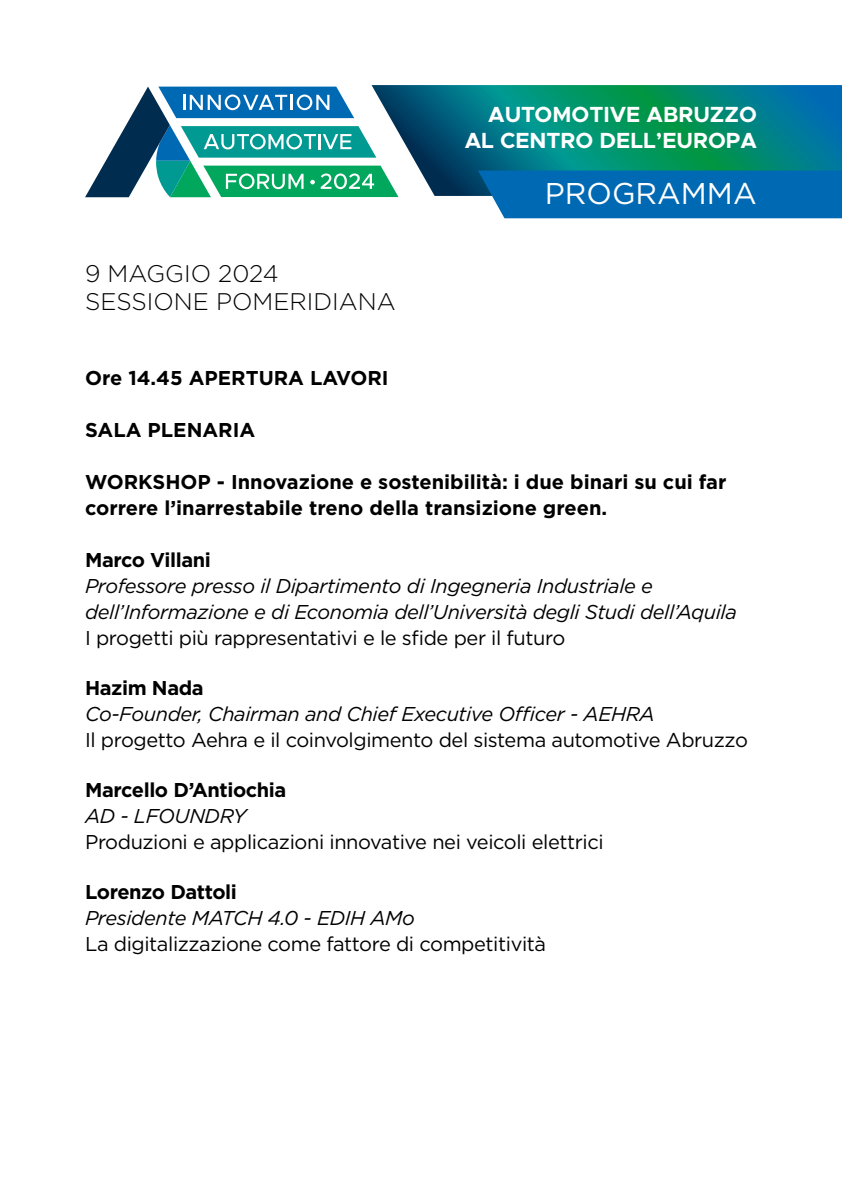
<style>
.page{position:relative;width:842px;height:1191px;background:#fff}
.page>*{position:absolute;margin:0;border:0;box-sizing:border-box;transform-origin:0 0}
.t1{font:30px "Gotham";color:#fff}
.t2{font:300 24px/28.8px "Gotham";color:#010202}
.t3{font:700 22px/26.4px "Metropolis";color:#fff;text-align:right}
.t4{font:italic 20px/26px "Gotham";letter-spacing:-.02em;color:#000}
.t5{font:20px "Gotham";letter-spacing:-.02em;color:#000}
.t6{font:700 20px/26px "Gotham";color:#000}
.t7{font:700 20px "Gotham";letter-spacing:-.02em;color:#000}
</style>
<div class="page">
<svg style="left:85px;top:87px;width:313px;height:110px"></svg>
<svg style="left:371px;top:85px;width:471px;height:111px;background:#12867f"></svg>
<div style="left:478px;top:170px;width:364px;height:48px;background:#0069b4"></div>
<p class="t3" style="left:465px;top:101px;width:294px">AUTOMOTIVE ABRUZZO<br>AL CENTRO DELL’EUROPA</p>
<p class="t2" style="left:85px;top:258px;width:312px">9 MAGGIO 2024<br>SESSIONE POMERIDIANA</p>
<h1 class="t1" style="left:545px;top:174px;width:213px">PROGRAMMA</h1>
<p class="t6" style="left:85px;top:364px;width:305px">Ore 14.45 APERTURA LAVORI</p>
<p class="t6" style="left:85px;top:416px;width:172px">SALA PLENARIA</p>
<p class="t6" style="left:85px;top:468px;width:643px">WORKSHOP - Innovazione e sostenibilità: i due binari su cui far correre l’inarrestabile treno della transizione green.</p>
<p class="t7" style="left:85px;top:546px;width:127px">Marco Villani</p>
<p class="t4" style="left:85px;top:572px;width:653px">Professore presso il Dipartimento di Ingegneria Industriale e dell’Informazione e di Economia dell’Università degli Studi dell’Aquila</p>
<p class="t5" style="left:85px;top:625px;width:482px">I progetti più rappresentativi e le sfide per il futuro</p>
<p class="t7" style="left:85px;top:674px;width:120px">Hazim Nada</p>
<p class="t4" style="left:85px;top:700px;width:571px">Co-Founder, Chairman and Chief Executive Officer - AEHRA</p>
<p class="t5" style="left:85px;top:727px;width:664px">Il progetto Aehra e il coinvolgimento del sistema automotive Abruzzo</p>
<p class="t7" style="left:85px;top:776px;width:203px">Marcello D’Antiochia</p>
<p class="t4" style="left:85px;top:802px;width:163px">AD - LFOUNDRY</p>
<p class="t5" style="left:85px;top:829px;width:520px">Produzioni e applicazioni innovative nei veicoli elettrici</p>
<p class="t7" style="left:85px;top:878px;width:153px">Lorenzo Dattoli</p>
<p class="t4" style="left:85px;top:904px;width:331px">Presidente MATCH 4.0 - EDIH AMo</p>
<p class="t5" style="left:85px;top:931px;width:463px">La digitalizzazione come fattore di competitività</p>
</div>
